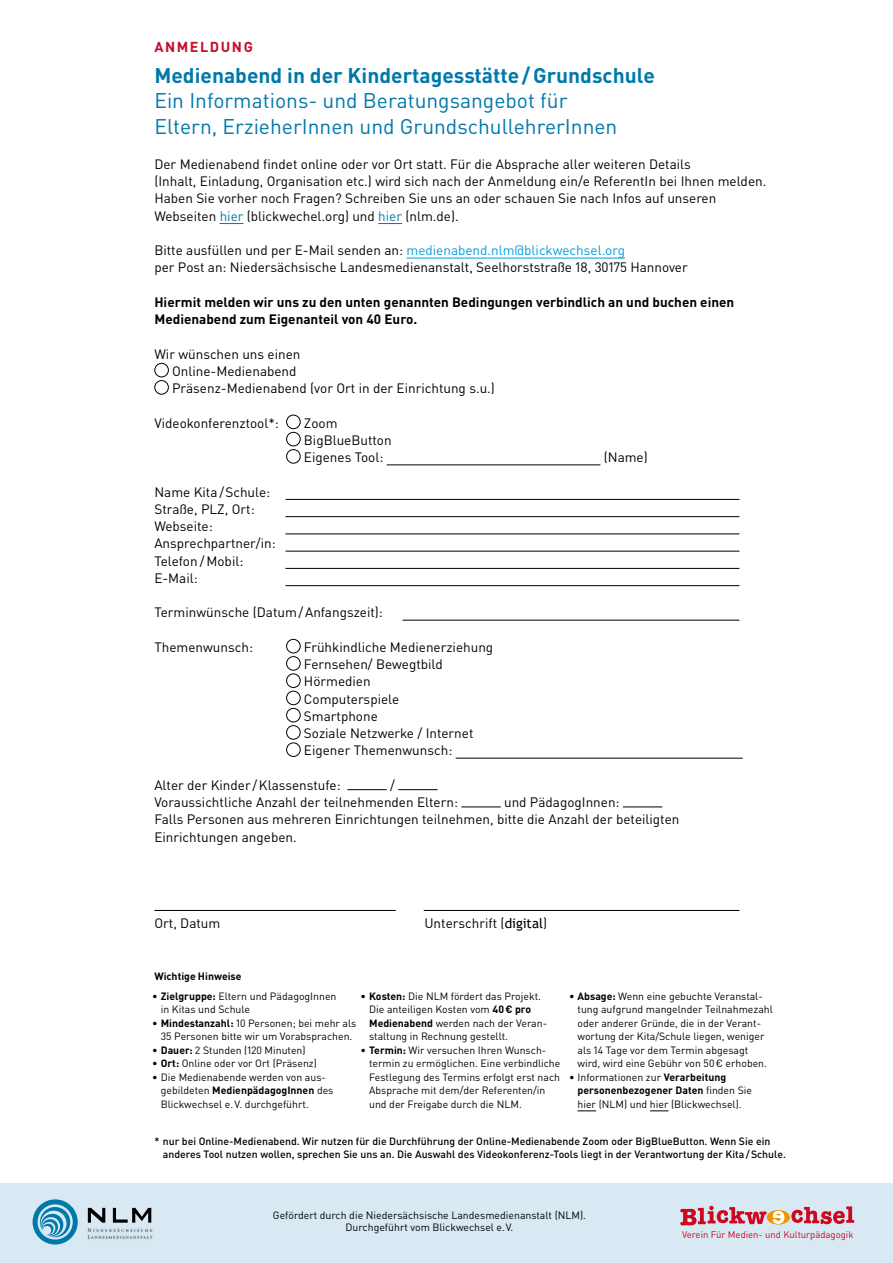
<style>
.page{position:relative;width:893px;height:1263px;background:#fff}
.page>*{position:absolute;margin:0;border:0;box-sizing:border-box;transform-origin:0 0}
.t1{font:21px/25.5px "DIN Pro";color:#0078ab}
.t2{font:700 21px "DIN Pro";color:#0078ab}
.t3{font:700 14.25px "DIN Pro";letter-spacing:.11em;color:#c50c29}
.t4{font:13.5px/17.2px "DIN Pro";color:#000}
.t5{font:700 13.5px/17.2px "DIN Pro";color:#000}
.t6{font:10.5px/13.5px "DIN Pro";color:#000}
.t7{font:500 10.5px/13.5px "DIN Pro";color:#000}
.t8{font:700 10.5px "DIN Pro";color:#000}
.t9{font:9.45px "DIN Pro";color:#cd071e}
.s1{color:#0078ab}
.s2{color:#009ee0}
.s3{font-family:"Trebuchet MS"}
.s4{font-weight:700}
</style>
<div class="page">
<svg style="left:220px;top:223px;width:23px;height:1px"></svg>
<svg style="left:378px;top:223px;width:24px;height:1px"></svg>
<hr style="left:406px;top:258px;width:219px;height:1px;background:#009ee0">
<div style="left:154px;top:363px;width:15px;height:14px;border:1px solid #000;border-radius:50%"></div>
<div style="left:154px;top:380px;width:15px;height:15px;border:1px solid #000;border-radius:50%"></div>
<div style="left:286px;top:415px;width:15px;height:14px;border:1px solid #000;border-radius:50%"></div>
<div style="left:286px;top:432px;width:15px;height:14px;border:1px solid #000;border-radius:50%"></div>
<div style="left:286px;top:449px;width:15px;height:15px;border:1px solid #000;border-radius:50%"></div>
<hr style="left:387px;top:465px;width:213px;height:1px;background:#000">
<hr style="left:286px;top:499px;width:453px;height:1px;background:#000">
<hr style="left:286px;top:516px;width:453px;height:1px;background:#000">
<hr style="left:286px;top:534px;width:453px;height:1px;background:#000">
<hr style="left:286px;top:551px;width:453px;height:1px;background:#000">
<hr style="left:286px;top:568px;width:453px;height:1px;background:#000">
<hr style="left:286px;top:585px;width:453px;height:1px;background:#000">
<hr style="left:402px;top:620px;width:337px;height:1px;background:#000">
<div style="left:286px;top:639px;width:15px;height:14px;border:1px solid #000;border-radius:50%"></div>
<div style="left:286px;top:656px;width:15px;height:15px;border:1px solid #000;border-radius:50%"></div>
<div style="left:286px;top:673px;width:15px;height:15px;border:1px solid #000;border-radius:50%"></div>
<div style="left:286px;top:691px;width:15px;height:14px;border:1px solid #000;border-radius:50%"></div>
<div style="left:286px;top:708px;width:15px;height:14px;border:1px solid #000;border-radius:50%"></div>
<div style="left:286px;top:725px;width:15px;height:15px;border:1px solid #000;border-radius:50%"></div>
<div style="left:286px;top:742px;width:15px;height:15px;border:1px solid #000;border-radius:50%"></div>
<hr style="left:456px;top:758px;width:287px;height:1px;background:#000">
<hr style="left:347px;top:789px;width:40px;height:1px;background:#000">
<hr style="left:398px;top:789px;width:40px;height:1px;background:#000">
<hr style="left:461px;top:807px;width:40px;height:1px;background:#000">
<hr style="left:623px;top:807px;width:39px;height:1px;background:#000">
<hr style="left:154px;top:910px;width:242px;height:1px;background:#000">
<hr style="left:424px;top:910px;width:315px;height:1px;background:#000">
<div style="left:0;top:1184px;width:893px;height:79px;background:#d8e9f3"></div>
<img style="left:87px;top:1228px;width:66px;height:11px">
<svg style="left:88px;top:1208px;width:17px;height:15px"></svg>
<svg style="left:113px;top:1208px;width:38px;height:15px"></svg>
<svg style="left:33px;top:1199px;width:45px;height:45px"></svg>
<svg style="left:680px;top:1206px;width:87px;height:19px"></svg>
<svg style="left:791px;top:1206px;width:63px;height:18px"></svg>
<svg style="left:767px;top:1210px;width:23px;height:14px"></svg>
<svg style="left:773px;top:1211px;width:11px;height:13px"></svg>
<svg style="left:577px;top:1110px;width:19px;height:1px"></svg>
<svg style="left:650px;top:1110px;width:18px;height:1px"></svg>
<p class="t3" style="left:154px;top:35px;width:100px">ANMELDUNG</p>
<h1 class="t2" style="left:154px;top:58px;width:502px">Medienabend in der Kindertagesstätte/Grundschule</h1>
<h1 class="t1" style="left:154px;top:86px;width:464px">Ein Informations- und Beratungsangebot für<br>Eltern, ErzieherInnen und GrundschullehrerInnen</h1>
<p class="t4" style="left:154px;top:154px;width:613px">Der Medienabend findet online oder vor Ort statt. Für die Absprache aller weiteren Details<br>(Inhalt, Einladung, Organisation etc.) wird sich nach der Anmeldung ein/e ReferentIn bei Ihnen melden.<br>Haben Sie vorher noch Fragen? Schreiben Sie uns an oder schauen Sie nach Infos auf unseren Webseiten <span class="s1">hier</span> (blickwechel.org) und <span class="s1">hier</span> (nlm.de).</p>
<p class="t4" style="left:154px;top:240px;width:535px">Bitte ausfüllen und per E-Mail senden an: <span class="s2">medienabend.nlm@blickwechsel.org<br></span>per Post an: Niedersächsische Landesmedienanstalt, Seelhorststraße 18, 30175 Hannover</p>
<p class="t5" style="left:154px;top:292px;width:581px">Hiermit melden wir uns zu den unten genannten Bedingungen verbindlich an und buchen einen<br>Medienabend zum Eigenanteil von 40 Euro.</p>
<p class="t4" style="left:172px;top:344px;width:324px;text-indent:-18px">Wir wünschen uns einen<br>Online-Medienabend<br>Präsenz-Medienabend (vor Ort in der Einrichtung s.u.)</p>
<p class="t4" style="left:154px;top:413px;width:126px">Videokonferenztool*:</p>
<p class="t4" style="left:304px;top:413px;width:89px">Zoom<br>BigBlueButton<br>Eigenes Tool:</p>
<p class="t4" style="left:604px;top:447px;width:46px">(Name)</p>
<p class="t4" style="left:154px;top:482px;width:123px">Name Kita /Schule:<br>Straße, PLZ, Ort:<br>Webseite:<br>Ansprechpartner/in:<br>Telefon / Mobil:<br>E-Mail:</p>
<p class="t4" style="left:154px;top:602px;width:230px">Terminwünsche (Datum/Anfangszeit):</p>
<p class="t4" style="left:154px;top:637px;width:100px">Themenwunsch:</p>
<p class="t4" style="left:304px;top:637px;width:191px">Frühkindliche Medienerziehung<br>Fernsehen/ Bewegtbild<br>Hörmedien<br>Computerspiele<br>Smartphone<br>Soziale Netzwerke / Internet<br>Eigener Themenwunsch:</p>
<p class="t4" style="left:154px;top:775px;width:188px">Alter der Kinder /Klassenstufe:</p>
<p class="t4" style="left:154px;top:775px;width:305px;text-indent:236px">/<br>Voraussichtliche Anzahl der teilnehmenden Eltern:</p>
<p class="t4" style="left:154px;top:792px;width:526px;text-indent:350px">und PädagogInnen:<br>Falls Personen aus mehreren Einrichtungen teilnehmen, bitte die Anzahl der beteiligten<br>Einrichtungen angeben.</p>
<p class="t4" style="left:154px;top:913px;width:67px">Ort, Datum</p>
<p class="t4" style="left:424px;top:913px;width:124px">Unterschrift (<span class="s3">digital</span>)</p>
<p class="t8" style="left:154px;top:967px;width:89px">Wichtige Hinweise</p>
<p class="t6" style="left:161px;top:988px;width:177px;text-indent:-9px">• <span class="s4">Zielgruppe:</span> Eltern und PädagogInnen in Kitas und Schule</p>
<p class="t6" style="left:152px;top:1015px;width:206px;text-align:center">• <span class="s4">Mindestanzahl:</span> 10 Personen; bei mehr als<br>35 Personen bitte wir um Vorabsprachen.</p>
<p class="t6" style="left:152px;top:1042px;width:155px">• <span class="s4">Dauer:</span> 2 Stunden (120 Minuten)</p>
<p class="t6" style="left:152px;top:1056px;width:166px">• <span class="s4">Ort:</span> Online oder vor Ort (Präsenz)</p>
<p class="t6" style="left:161px;top:1069px;width:174px;text-indent:-9px">• Die Medienabende werden von aus&shy;gebildeten <span class="s4">MedienpädagogInnen</span> des<br>Blickwechsel e.V. durchgeführt.</p>
<p class="t6" style="left:577px;top:988px;width:197px;text-indent:-9px">• <span class="s4">Absage:</span> Wenn eine gebuchte Veranstal&shy;tung aufgrund mangelnder Teilnahmezahl oder anderer Gründe, die in der Verant&shy;wortung der Kita/Schule liegen, weniger als 14 Tage vor dem Termin abgesagt wird, wird eine Gebühr von 50€ erhoben.</p>
<p class="t6" style="left:577px;top:1069px;width:176px;text-indent:-9px">• Informationen zur <span class="s4">Verarbeitung personenbezogener Daten</span> finden Sie hier (NLM) und hier (Blickwechsel).</p>
<p class="t7" style="left:163px;top:1133px;width:624px;text-indent:-9px">* nur bei Online-Medienabend. Wir nutzen für die Durchführung der Online-Medienabende Zoom oder BigBlueButton. Wenn Sie ein anderes Tool nutzen wollen, sprechen Sie uns an. Die Auswahl des Videokonferenz-Tools liegt in der Verantwortung der Kita/Schule.</p>
<p class="t6" style="left:369px;top:988px;width:178px;text-indent:-9px">• <span class="s4">Kosten:</span> Die NLM fördert das Projekt.<br>Die anteiligen Kosten vom <span class="s4">40€ pro Medienabend</span> werden nach der Veran&shy;staltung in Rechnung gestellt.</p>
<p class="t6" style="left:369px;top:1042px;width:193px;text-indent:-9px">• <span class="s4">Termin:</span> Wir versuchen Ihren Wunsch&shy;termin zu ermöglichen. Eine verbindliche Festlegung des Termins erfolgt erst nach Absprache mit dem/der Referenten/in und der Freigabe durch die NLM.</p>
<p class="t6" style="left:273px;top:1207px;width:315px;line-height:12.6px;text-align:center">Gefördert durch die Niedersächsische Landesmedienanstalt (NLM).<br>Durchgeführt vom Blickwechsel e.V.</p>
<p class="t9" style="left:682px;top:1227px;width:173px">Verein Für Medien- und Kulturpädagogik</p>
</div>
